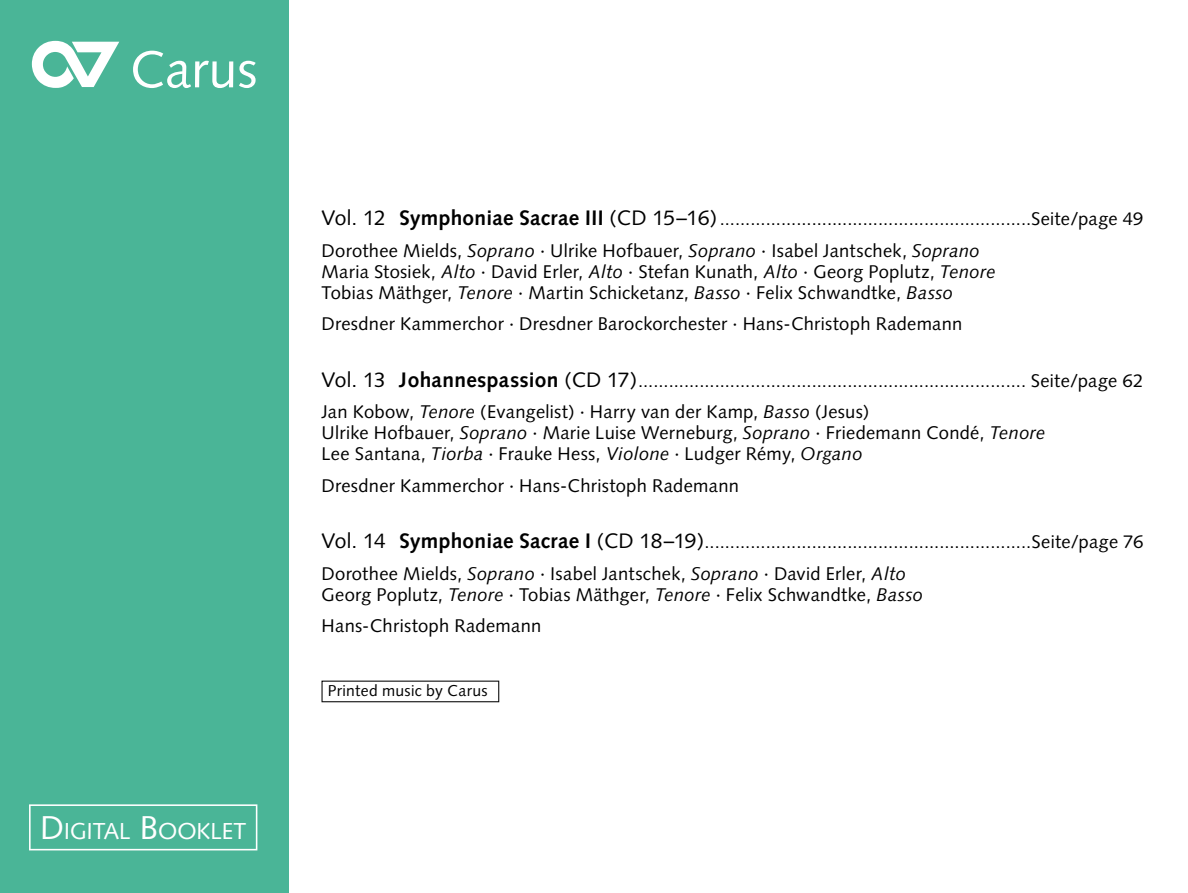
<style>
.page{position:relative;width:1188px;height:893px;background:#fff}
.page>*{position:absolute;margin:0;border:0;box-sizing:border-box;transform-origin:0 0}
.t1{font:51.9px "Syntax";color:#fff}
.t2{font:23.1px "Syntax LTCE";letter-spacing:-.01em;color:#fff}
.t3{font:18.3px/21px "Syntax";letter-spacing:.015em;color:#000}
.t4{font:18.3px "Syntax LTCE";letter-spacing:.015em;color:#000}
.t5{font:15.75px "Syntax LTCE";letter-spacing:.02em;color:#000}
.s1{font-family:"Carus Logo"}
.s2{font-size:33px}
.s3{font-family:"Syntax";font-size:21px}
.s4{font-weight:700;font-size:21px}
.s5{font-family:"Syntax LTCE";font-style:italic}
</style>
<div class="page">
<div style="left:0;top:0;width:288px;height:893px;background:#4ab597"></div>
<svg style="left:29px;top:804px;width:228px;height:46px"></svg>
<svg style="left:322px;top:680px;width:177px;height:22px"></svg>
<h1 class="t1" style="left:29px;top:39px;width:230px"><span class="s1">C</span>Carus</h1>
<p class="t2" style="left:40px;top:817px;width:208px"><span class="s2">D</span>IGITAL <span class="s2">B</span>OOKLET</p>
<p class="t4" style="left:322px;top:208px;width:823px"><span class="s3">Vol. 12</span> <span class="s4">Symphoniae Sacrae III</span> <span class="s3">(CD 15–16)</span> .............................................................Seite/page 49</p>
<p class="t3" style="left:322px;top:240px;width:676px">Dorothee Mields, <span class="s5">Soprano</span> · Ulrike Hofbauer, <span class="s5">Soprano</span> · Isabel Jantschek, <span class="s5">Soprano<br></span>Maria Stosiek, <span class="s5">Alto</span> · David Erler, <span class="s5">Alto</span> · Stefan Kunath, <span class="s5">Alto</span> · Georg Poplutz, <span class="s5">Tenore<br></span>Tobias Mäthger, <span class="s5">Tenore</span> · Martin Schicketanz, <span class="s5">Basso</span> · Felix Schwandtke, <span class="s5">Basso</span></p>
<p class="t3" style="left:322px;top:313px;width:642px">Dresdner Kammerchor · Dresdner Barockorchester · Hans-Christoph Rademann</p>
<p class="t4" style="left:322px;top:369px;width:823px"><span class="s3">Vol. 13</span> <span class="s4">Johannespassion</span> <span class="s3">(CD 17)</span> ............................................................................ Seite/page 62</p>
<p class="t3" style="left:322px;top:401px;width:725px">Jan Kobow, <span class="s5">Tenore</span> (Evangelist) · Harry van der Kamp, <span class="s5">Basso</span> (Jesus)<br>Ulrike Hofbauer, <span class="s5">Soprano</span> · Marie Luise Werneburg, <span class="s5">Soprano</span> · Friedemann Condé, <span class="s5">Tenore<br></span>Lee Santana, <span class="s5">Tiorba</span> · Frauke Hess, <span class="s5">Violone</span> · Ludger Rémy, <span class="s5">Organo</span></p>
<p class="t3" style="left:322px;top:475px;width:419px">Dresdner Kammerchor · Hans-Christoph Rademann</p>
<p class="t4" style="left:322px;top:531px;width:823px"><span class="s3">Vol. 14</span> <span class="s4">Symphoniae Sacrae I</span> <span class="s3">(CD 18–19)</span> ................................................................Seite/page 76</p>
<p class="t3" style="left:322px;top:563px;width:603px">Dorothee Mields, <span class="s5">Soprano</span> · Isabel Jantschek, <span class="s5">Soprano</span> · David Erler, <span class="s5">Alto<br></span>Georg Poplutz, <span class="s5">Tenore</span> · Tobias Mäthger, <span class="s5">Tenore</span> · Felix Schwandtke, <span class="s5">Basso</span></p>
<p class="t3" style="left:322px;top:615px;width:221px">Hans-Christoph Rademann</p>
<p class="t5" style="left:328px;top:681px;width:161px">Printed music by Carus</p>
</div>
